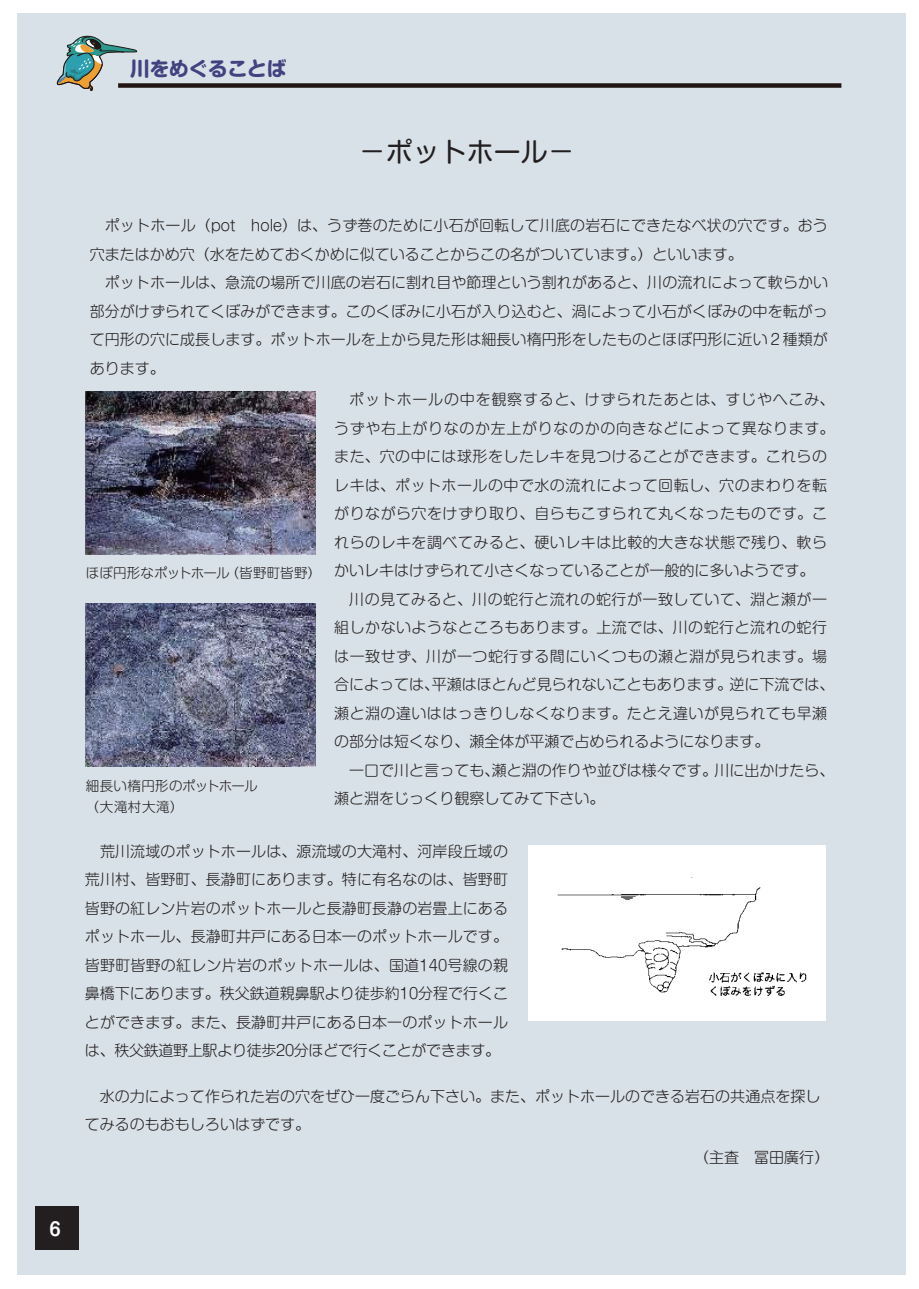
<style>
.page{position:relative;width:919px;height:1289px;background:#fff}
.page>*{position:absolute;margin:0;border:0;box-sizing:border-box;transform-origin:0 0}
.t1{font:27px "Shin M Go Pro";color:#231f20}
.t2{font:700 19.5px "Shin M Go Pro";color:#434281}
.t3{font:700 18px "Shin M Go Pro De";color:#fff}
.t4{font:300 15px/28.5px "Shin M Go Pro";letter-spacing:.005em;color:#231f20}
.t5{font:300 15px/28.5px "Shin M Go Pro";letter-spacing:.03em;color:#231f20}
.t6{font:300 13.5px/21px "Shin M Go Pro";letter-spacing:.015em;color:#231f20}
</style>
<div class="page">
<div style="left:18px;top:13px;width:887px;height:1261px;background:#d8e1e7"></div>
<div style="left:35px;top:1205px;width:43px;height:44px;background:#231f20"></div>
<svg style="left:57px;top:36px;width:80px;height:55px"></svg>
<div style="left:118px;top:83px;width:723px;height:5px;background:#211613"></div>
<img style="left:85px;top:391px;width:230px;height:163px">
<img style="left:85px;top:603px;width:230px;height:163px">
<div style="left:528px;top:845px;width:297px;height:175px;background:#fff"></div>
<p class="t3" style="left:50px;top:1214px;width:13px">6</p>
<h2 class="t2" style="left:130px;top:53px;width:157px">川をめぐることば</h2>
<h1 class="t1" style="left:359px;top:130px;width:217px">－ポットホール－</h1>
<p class="t4" style="left:90px;top:210px;width:739px">　ポットホール（pot　hole）は、うず巻のために小石が回転して川底の岩石にできたなべ状の穴です。おう穴またはかめ穴（水をためておくかめに似ていることからこの名がついています。）といいます。<br>　ポットホールは、急流の場所で川底の岩石に割れ目や節理という割れがあると、川の流れによって軟らかい部分がけずられてくぼみができます。このくぼみに小石が入り込むと、渦によって小石がくぼみの中を転がって円形の穴に成長します。ポットホールを上から見た形は細長い楕円形をしたものとほぼ円形に近い２種類があります。</p>
<p class="t5" style="left:334px;top:383px;width:502px">　ポットホールの中を観察すると、けずられたあとは、すじやへこみ、うずや右上がりなのか左上がりなのかの向きなどによって異なります。また、穴の中には球形をしたレキを見つけることができます。これらのレキは、ポットホールの中で水の流れによって回転し、穴のまわりを転がりながら穴をけずり取り、自らもこすられて丸くなったものです。これらのレキを調べてみると、硬いレキは比較的大きな状態で残り、軟らかいレキはけずられて小さくなっていることが一般的に多いようです。<br>　川の見てみると、川の蛇行と流れの蛇行が一致していて、淵と瀬が一組しかないようなところもあります。上流では、川の蛇行と流れの蛇行は一致せず、川が一つ蛇行する間にいくつもの瀬と淵が見られます。場合によっては、平瀬はほとんど見られないこともあります。逆に下流では、瀬と淵の違いははっきりしなくなります。たとえ違いが見られても早瀬の部分は短くなり、瀬全体が平瀬で占められるようになります。<br>　一口で川と言っても、瀬と淵の作りや並びは様々です。川に出かけたら、瀬と淵をじっくり観察してみて下さい。　</p>
<p class="t4" style="left:85px;top:835px;width:424px;text-align:justify">　荒川流域のポットホールは、源流域の大滝村、河岸段丘域の荒川村、皆野町、長瀞町にあります。特に有名なのは、皆野町皆野の紅レン片岩のポットホールと長瀞町長瀞の岩畳上にあるポットホール、長瀞町井戸にある日本一のポットホールです。皆野町皆野の紅レン片岩のポットホールは、国道140号線の親鼻橋下にあります。秩父鉄道親鼻駅より徒歩約10分程で行くことができます。また、長瀞町井戸にある日本一のポットホールは、秩父鉄道野上駅より徒歩20分ほどで行くことができます。</p>
<p class="t6" style="left:86px;top:560px;width:236px">ほぼ円形なポットホール（皆野町皆野）</p>
<p class="t6" style="left:86px;top:773px;width:173px">細長い楕円形のポットホール（大滝村大滝）</p>
<p class="t4" style="left:85px;top:1079px;width:737px">　水の力によって作られた岩の穴をぜひ一度ごらん下さい。また、ポットホールのできる岩石の共通点を探してみるのもおもしろいはずです。</p>
<p class="t4" style="left:694px;top:1141px;width:136px">（主査　冨田廣行）</p>
</div>
